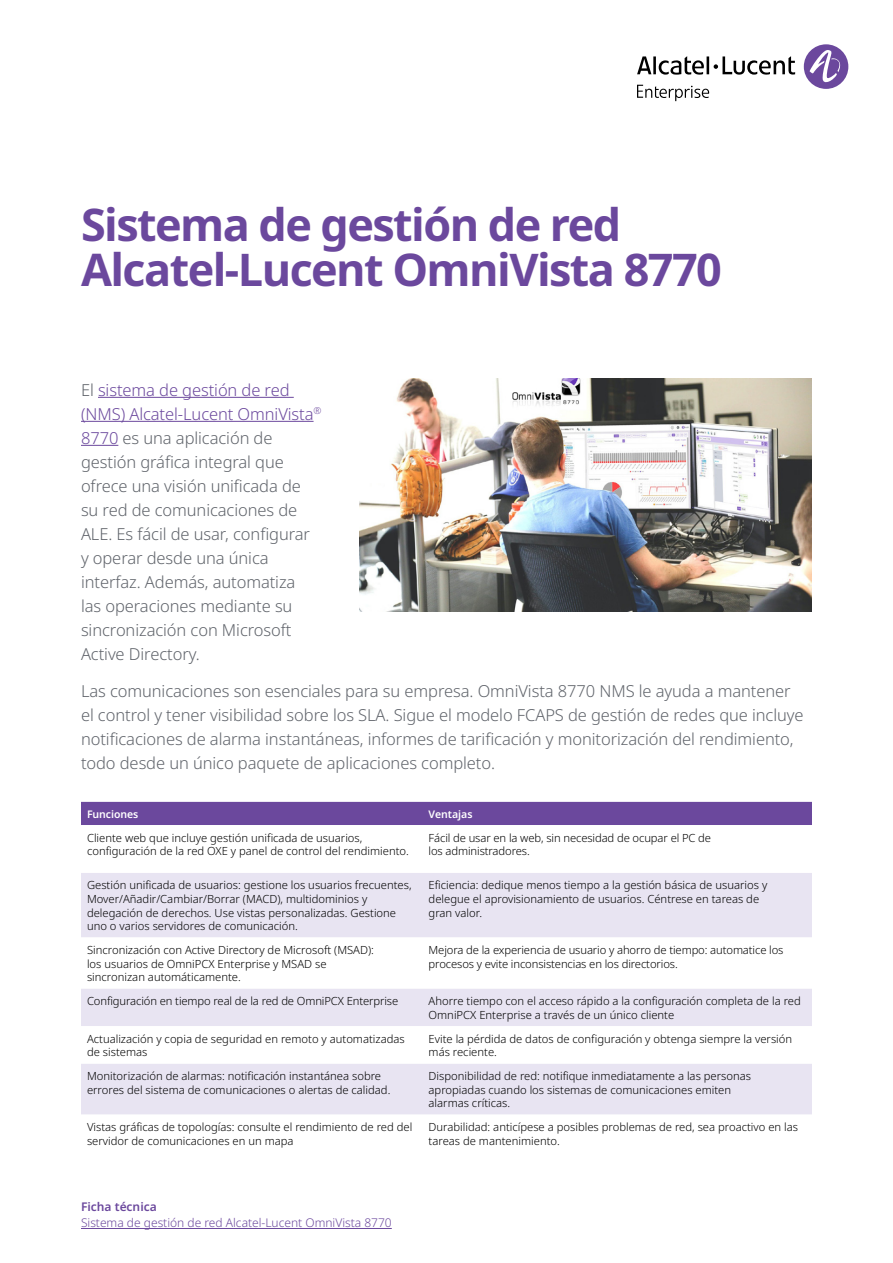
<style>
.page{position:relative;width:893px;height:1263px;background:#fff}
.page>*{position:absolute;margin:0;border:0;box-sizing:border-box;transform-origin:0 0}
.t1{font:700 45px/45px "Noto Sans";letter-spacing:-.035em;color:#6b489d}
.t2{font:300 16.5px/24px "Noto Sans";letter-spacing:-.005em;color:#5f636a}
.t3{font:300 12px "Noto Sans";color:#6b489d}
.t4{font:600 12px "Noto Sans";color:#6b489d}
.t5{font:300 11.25px/13.5px "Noto Sans";color:#000}
.t6{font:600 10.5px "Noto Sans";letter-spacing:-.005em;color:#fff}
.s1{color:#6b489d}
</style>
<div class="page">
<hr style="left:81px;top:1228px;width:311px;height:1px;background:#6b489d">
<div style="left:804px;top:44px;width:44px;height:45px;background:#6b489d;border-radius:50%"></div>
<svg style="left:809px;top:50px;width:34px;height:33px"></svg>
<svg style="left:637px;top:56px;width:158px;height:19px"></svg>
<svg style="left:637px;top:85px;width:72px;height:16px"></svg>
<hr style="left:98px;top:397px;width:196px;height:1px;background:#6b489d">
<hr style="left:81px;top:421px;width:233px;height:1px;background:#6b489d">
<hr style="left:81px;top:445px;width:37px;height:1px;background:#6b489d">
<div style="left:81px;top:802px;width:731px;height:23px;background:#6b489d"></div>
<div style="left:81px;top:873px;width:731px;height:241px;background:#e8e4f2"></div>
<svg style="left:81px;top:937px;width:731px;height:51px"></svg>
<svg style="left:81px;top:1026px;width:731px;height:37px"></svg>
<svg style="left:81px;top:1114px;width:731px;height:1px"></svg>
<img style="left:359px;top:379px;width:453px;height:233px">
<h1 class="t1" style="left:81px;top:203px;width:642px">Sistema de gestión de red<br>Alcatel-Lucent OmniVista 8770</h1>
<p class="t2" style="left:81px;top:378px;width:242px">El <span class="s1">sistema de gestión de red (NMS) Alcatel-Lucent OmniVista</span><sup>®<br></sup><span class="s1">8770</span> es una aplicación de gestión gráfica integral que ofrece una visión unificada de su red de comunicaciones de<br>ALE. Es fácil de usar, configurar y operar desde una única interfaz. Además, automatiza<br>las operaciones mediante su sincronización con Microsoft<br>Active Directory.</p>
<p class="t2" style="left:81px;top:680px;width:724px">Las comunicaciones son esenciales para su empresa. OmniVista 8770 NMS le ayuda a mantener el control y tener visibilidad sobre los SLA. Sigue el modelo FCAPS de gestión de redes que incluye notificaciones de alarma instantáneas, informes de tarificación y monitorización del rendimiento, todo desde un único paquete de aplicaciones completo.</p>
<p class="t6" style="left:87px;top:806px;width:53px">Funciones</p>
<p class="t6" style="left:429px;top:806px;width:45px">Ventajas</p>
<p class="t5" style="left:87px;top:831px;width:323px">Cliente web que incluye gestión unificada de usuarios, configuración de la red OXE y panel de control del rendimiento.</p>
<p class="t5" style="left:429px;top:831px;width:284px">Fácil de usar en la web, sin necesidad de ocupar el PC de los administradores.</p>
<p class="t5" style="left:87px;top:879px;width:326px">Gestión unificada de usuarios: gestione los usuarios frecuentes, Mover/Añadir/Cambiar/Borrar (MACD), multidominios y delegación de derechos. Use vistas personalizadas. Gestione uno o varios servidores de comunicación.</p>
<p class="t5" style="left:429px;top:879px;width:340px">Eficiencia: dedique menos tiempo a la gestión básica de usuarios y delegue el aprovisionamiento de usuarios. Céntrese en tareas de gran valor.</p>
<p class="t5" style="left:87px;top:943px;width:288px">Sincronización con Active Directory de Microsoft (MSAD): los usuarios de OmniPCX Enterprise y MSAD se sincronizan automáticamente.</p>
<p class="t5" style="left:429px;top:943px;width:356px">Mejora de la experiencia de usuario y ahorro de tiempo: automatice los procesos y evite inconsistencias en los directorios.</p>
<p class="t5" style="left:87px;top:994px;width:313px">Configuración en tiempo real de la red de OmniPCX Enterprise</p>
<p class="t5" style="left:429px;top:994px;width:374px">Ahorre tiempo con el acceso rápido a la configuración completa de la red<br>OmniPCX Enterprise a través de un único cliente</p>
<p class="t5" style="left:87px;top:1032px;width:319px">Actualización y copia de seguridad en remoto y automatizadas de sistemas</p>
<p class="t5" style="left:429px;top:1032px;width:365px">Evite la pérdida de datos de configuración y obtenga siempre la versión más reciente.</p>
<p class="t5" style="left:87px;top:1069px;width:305px">Monitorización de alarmas: notificación instantánea sobre errores del sistema de comunicaciones o alertas de calidad.</p>
<p class="t5" style="left:429px;top:1069px;width:324px">Disponibilidad de red: notifique inmediatamente a las personas apropiadas cuando los sistemas de comunicaciones emiten alarmas críticas.</p>
<p class="t5" style="left:87px;top:1120px;width:327px">Vistas gráficas de topologías: consulte el rendimiento de red del servidor de comunicaciones en un mapa</p>
<p class="t5" style="left:429px;top:1120px;width:371px">Durabilidad: anticípese a posibles problemas de red, sea proactivo en las tareas de mantenimiento.</p>
<p class="t4" style="left:81px;top:1198px;width:77px">Ficha técnica</p>
<p class="t3" style="left:81px;top:1214px;width:312px">Sistema de gestión de red Alcatel-Lucent OmniVista 8770</p>
</div>
